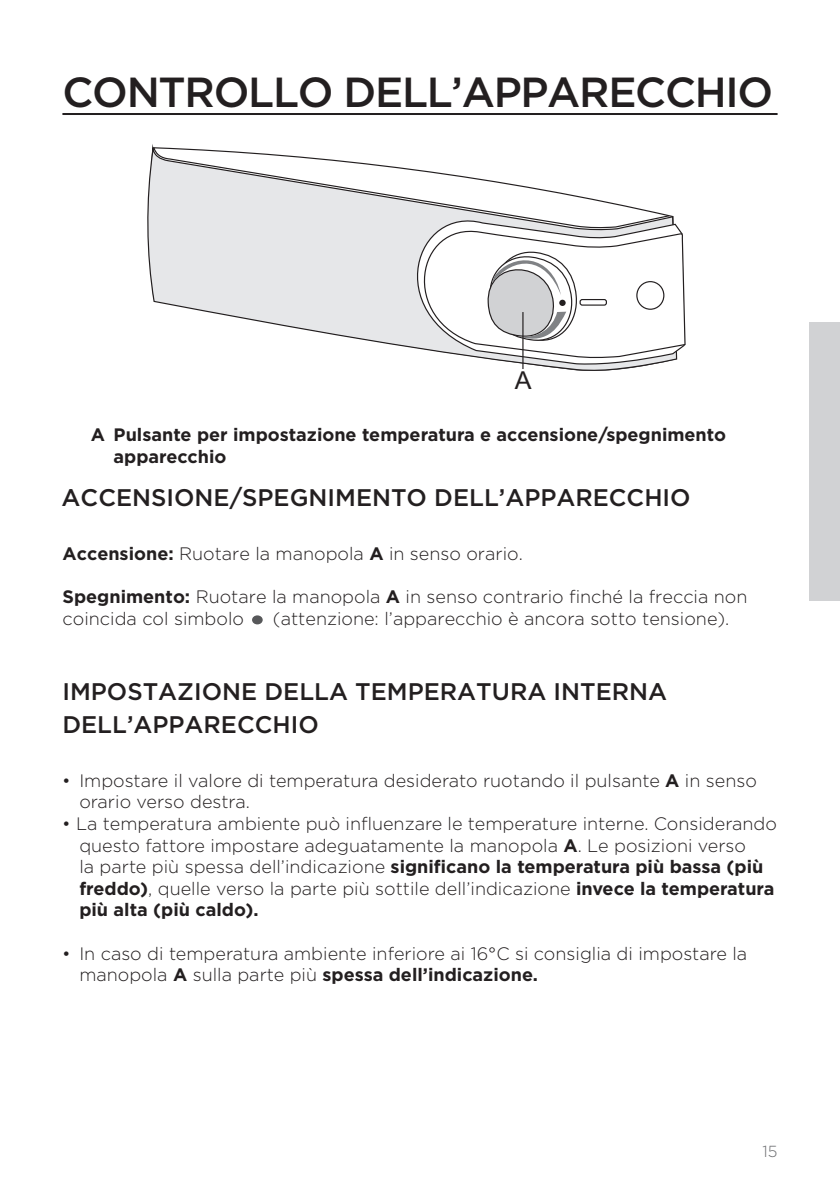
<style>
.page{position:relative;width:840px;height:1191px;background:#fff}
.page>*{position:absolute;margin:0;border:0;box-sizing:border-box;transform-origin:0 0}
.glavni_naslov{font:500 42px "Gotham";letter-spacing:-.03em;color:#231f20}
.t1{font:24.6px "Arial";color:#231f20}
.podnaslov1-1{font:500 24px "Gotham";color:#231f20}
.seznam{font:300 18px/21.6px "Gotham";color:#231f20}
.besedilo{font:300 18px "Gotham";color:#231f20}
.seznam_stevilke{font:700 18px/21.6px "Gotham";color:#231f20}
.t2{font:300 16px "Gotham";color:#6c6d70}
.s1{font-weight:700}
</style>
<div class="page">
<hr style="left:62px;top:113px;width:715px;height:2px;background:#231f20">
<div style="left:808px;top:322px;width:31px;height:279px;background:#d1d2d4"></div>
<div style="left:253px;top:616px;width:8px;height:7px;background:#57585a;border-radius:50%"></div>
<div style="left:252px;top:615px;width:10px;height:9px;border:2px solid #57585a;border-radius:50%"></div>
<svg style="left:147px;top:152px;width:497px;height:219px"></svg>
<svg style="left:380px;top:228px;width:298px;height:138px"></svg>
<svg style="left:398px;top:222px;width:286px;height:136px"></svg>
<hr style="left:522px;top:312px;width:1px;height:57px;background:#231f20">
<svg style="left:152px;top:146px;width:518px;height:82px"></svg>
<p class="glavni_naslov" style="left:62px;top:65px;width:712px">CONTROLLO DELL’APPARECCHIO</p>
<p class="t1" style="left:514px;top:364px;width:18px">A</p>
<p class="seznam_stevilke" style="left:113px;top:424px;width:613px;text-indent:-23px">A Pulsante per impostazione temperatura e accensione/spegnimento apparecchio</p>
<p class="podnaslov1-1" style="left:62px;top:482px;width:630px">ACCENSIONE/SPEGNIMENTO DELL’APPARECCHIO</p>
<p class="besedilo" style="left:62px;top:542px;width:461px"><span class="s1">Accensione:</span> Ruotare la manopola <span class="s1">A</span> in senso orario.</p>
<p class="besedilo" style="left:62px;top:585px;width:686px"><span class="s1">Spegnimento:</span> Ruotare la manopola <span class="s1">A</span> in senso contrario finché la freccia non</p>
<p class="besedilo" style="left:62px;top:607px;width:183px">coincida col simbolo</p>
<p class="besedilo" style="left:273px;top:607px;width:457px">(attenzione: l’apparecchio è ancora sotto tensione).</p>
<p class="podnaslov1-1" style="left:62px;top:676px;width:606px">IMPOSTAZIONE DELLA TEMPERATURA INTERNA</p>
<p class="podnaslov1-1" style="left:62px;top:708px;width:258px">DELL’APPARECCHIO</p>
<p class="seznam" style="left:79px;top:769px;width:678px;text-indent:-17px">• Impostare il valore di temperatura desiderato ruotando il pulsante <span class="s1">A</span> in senso orario verso destra.</p>
<p class="seznam" style="left:79px;top:812px;width:698px;text-indent:-17px">• La temperatura ambiente può influenzare le temperature interne. Considerando questo fattore impostare adeguatamente la manopola <span class="s1">A</span>. Le posizioni verso<br>la parte più spessa dell’indicazione <span class="s1">significano la temperatura più bassa (più freddo)</span>, quelle verso la parte più sottile dell’indicazione <span class="s1">invece la temperatura più alta (più caldo).</span></p>
<p class="seznam" style="left:79px;top:942px;width:669px;text-indent:-17px">• In caso di temperatura ambiente inferiore ai 16°C si consiglia di impostare la manopola <span class="s1">A</span> sulla parte più <span class="s1">spessa dell’indicazione.</span></p>
<p class="t2" style="left:762px;top:1140px;width:17px">15</p>
</div>
